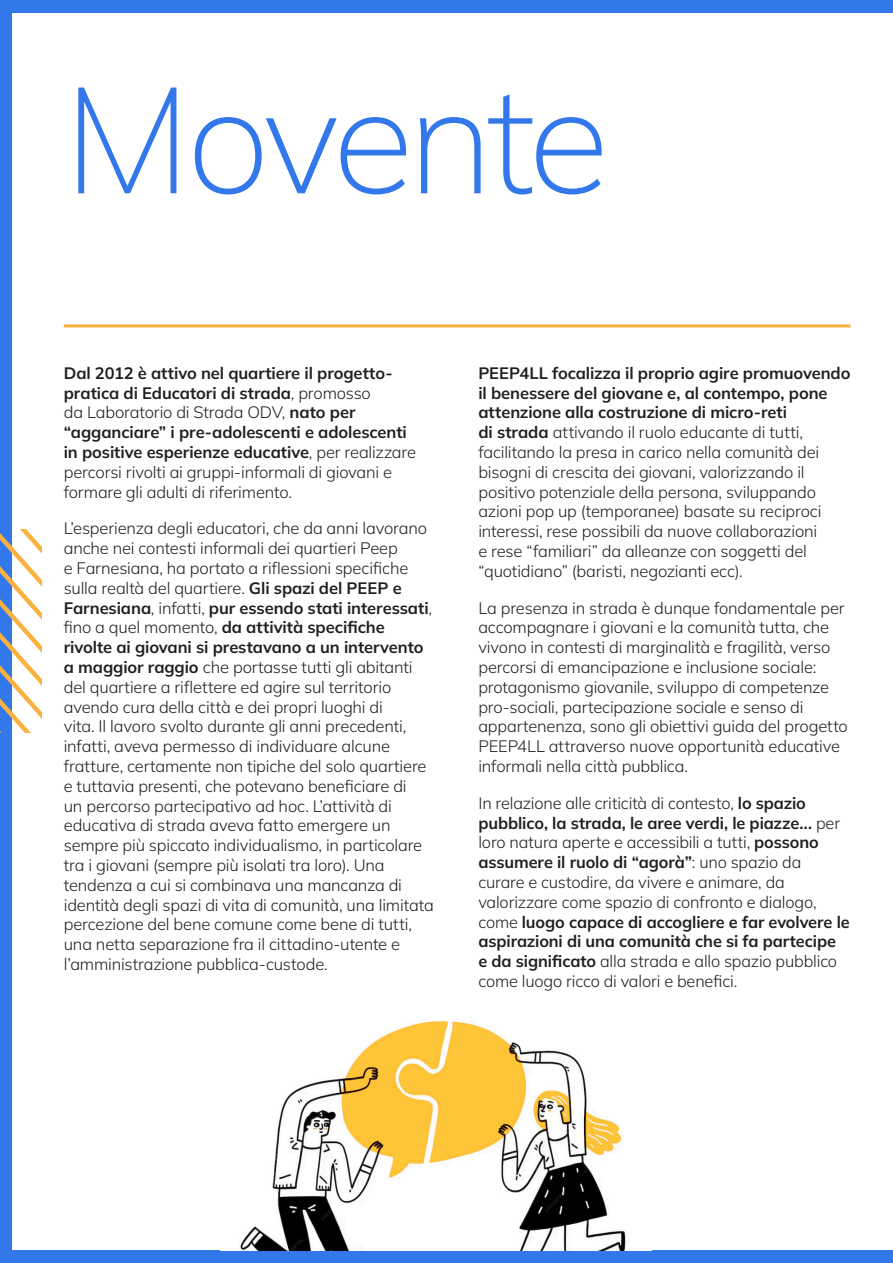
<style>
.page{position:relative;width:893px;height:1263px;background:#fff}
.page>*{position:absolute;margin:0;border:0;box-sizing:border-box;transform-origin:0 0}
.t1{font:200 150px "Mulish";letter-spacing:-.045em;color:#3378eb}
.t2{font:300 16.5px/19.8px "Mulish";letter-spacing:-.01em;color:#231f20}
.t3{font:700 16.5px/19.8px "Mulish";letter-spacing:-.005em;color:#231f20}
.s1{font-weight:300}
.s2{font-weight:700}
</style>
<div class="page">
<div style="left:0;top:11px;width:11px;height:1252px;background:#3378eb"></div>
<div style="left:0;top:0;width:893px;height:13px;background:#3378eb"></div>
<div style="left:0;top:1250px;width:893px;height:13px;background:#3378eb"></div>
<svg style="left:0;top:529px;width:41px;height:204px"></svg>
<img style="left:240px;top:1021px;width:386px;height:229px">
<hr style="left:64px;top:324px;width:786px;height:3px;background:#fbb03f">
<p class="t1" style="left:64px;top:38px;width:547px">Movente</p>
<p class="t3" style="left:64px;top:363px;width:354px">Dal 2012 è attivo nel quartiere il progetto&shy;pratica di Educatori di strada<span class="s1">, promosso<br>da Laboratorio di Strada ODV,</span> nato per “agganciare” i pre-adolescenti e adolescenti in positive esperienze educative<span class="s1">, per realizzare percorsi rivolti ai gruppi-informali di giovani e formare gli adulti di riferimento.</span></p>
<p class="t2" style="left:64px;top:518px;width:372px">L’esperienza degli educatori, che da anni lavorano anche nei contesti informali dei quartieri Peep<br>e Farnesiana, ha portato a riflessioni specifiche sulla realtà del quartiere. <span class="s2">Gli spazi del PEEP e Farnesiana</span>, infatti, <span class="s2">pur essendo stati interessati</span>, fino a quel momento, <span class="s2">da attività specifiche rivolte ai giovani si prestavano a un intervento a maggior raggio</span> che portasse tutti gli abitanti del quartiere a riflettere ed agire sul territorio avendo cura della città e dei propri luoghi di<br>vita. Il lavoro svolto durante gli anni precedenti, infatti, aveva permesso di individuare alcune fratture, certamente non tipiche del solo quartiere e tuttavia presenti, che potevano beneficiare di<br>un percorso partecipativo ad hoc. L’attività di educativa di strada aveva fatto emergere un sempre più spiccato individualismo, in particolare tra i giovani (sempre più isolati tra loro). Una tendenza a cui si combinava una mancanza di identità degli spazi di vita di comunità, una limitata percezione del bene comune come bene di tutti, una netta separazione fra il cittadino-utente e l’amministrazione pubblica-custode.</p>
<p class="t2" style="left:478px;top:363px;width:374px"><span class="s2">PEEP4LL focalizza il proprio agire promuovendo il benessere del giovane e, al contempo, pone attenzione alla costruzione di micro-reti<br>di strada</span> attivando il ruolo educante di tutti, facilitando la presa in carico nella comunità dei bisogni di crescita dei giovani, valorizzando il positivo potenziale della persona, sviluppando azioni pop up (temporanee) basate su reciproci interessi, rese possibili da nuove collaborazioni<br>e rese “familiari” da alleanze con soggetti del “quotidiano” (baristi, negozianti ecc).</p>
<p class="t2" style="left:478px;top:597px;width:371px">La presenza in strada è dunque fondamentale per accompagnare i giovani e la comunità tutta, che vivono in contesti di marginalità e fragilità, verso percorsi di emancipazione e inclusione sociale: protagonismo giovanile, sviluppo di competenze pro-sociali, partecipazione sociale e senso di appartenenza, sono gli obiettivi guida del progetto PEEP4LL attraverso nuove opportunità educative informali nella città pubblica.</p>
<p class="t2" style="left:478px;top:793px;width:373px">In relazione alle criticità di contesto, <span class="s2">lo spazio pubblico, la strada, le aree verdi, le piazze...</span> per loro natura aperte e accessibili a tutti, <span class="s2">possono assumere il ruolo di “agorà”</span>: uno spazio da curare e custodire, da vivere e animare, da valorizzare come spazio di confronto e dialogo, come <span class="s2">luogo capace di accogliere e far evolvere le aspirazioni di una comunità che si fa partecipe<br>e da significato</span> alla strada e allo spazio pubblico come luogo ricco di valori e benefici.</p>
</div>
